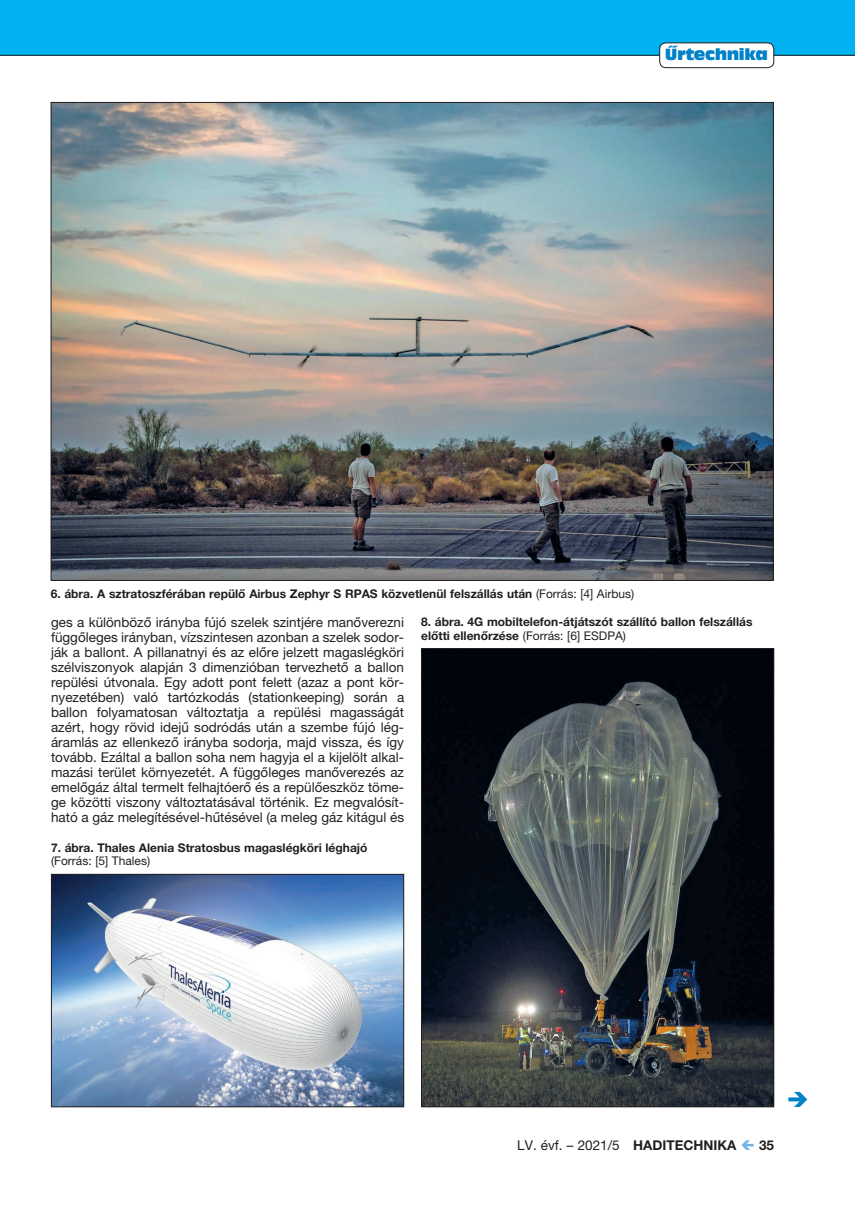
<style>
.page{position:relative;width:855px;height:1212px;background:#fff}
.page>*{position:absolute;margin:0;border:0;box-sizing:border-box;transform-origin:0 0}
.t1{font:15px "Antique Olive Compact";letter-spacing:-.02em;color:#0082c8}
.t2{font:13.5px/15px "Helvetica Neue LT Pro";color:#231f20;text-align:justify}
.t3{font:700 13.5px "Helvetica Neue LT Pro";color:#231f20}
.t4{font:700 12px/13.5px "Helvetica Neue LT Pro";color:#231f20}
.t5{font:12px "Helvetica Neue LT Pro";color:#231f20}
.s1{font-weight:400}
.s2{font-weight:700}
</style>
<div class="page">
<div style="left:0;top:0;width:855px;height:55px;background:#00b2ef"></div>
<hr style="left:0;top:55px;width:855px;height:1px;background:#231f20">
<div style="left:659px;top:43px;width:114px;height:25px;background:#fff;border-radius:6px"></div>
<div style="left:659px;top:43px;width:115px;height:25px;border:1px solid #231f20;border-radius:6px"></div>
<img style="left:53px;top:876px;width:349px;height:229px">
<div style="left:51px;top:874px;width:353px;height:233px;border:1px solid #231f20"></div>
<img style="left:53px;top:104px;width:718px;height:475px">
<img style="left:423px;top:650px;width:349px;height:455px">
<p class="t1" style="left:664px;top:44px;width:105px">Űrtechnika</p>
<p class="t4" style="left:51px;top:587px;width:585px">6. ábra. A sztratoszférában repülő Airbus Zephyr S RPAS közvetlenül felszállás után <span class="s1">(Forrás: [4] Airbus)</span></p>
<p class="t4" style="left:421px;top:615px;width:333px">8. ábra. 4G mobiltelefon-átjátszót szállító ballon felszállás előtti ellenőrzése <span class="s1">(Forrás: [6] ESDPA)</span></p>
<p class="t2" style="left:51px;top:615px;width:355px">ges a különböző irányba fújó szelek szintjére manőverezni függőleges irányban, vízszintesen azonban a szelek sodor&shy;ják a ballont. A pillanatnyi és az előre jelzett magaslégköri szélviszonyok alapján 3 dimenzióban tervezhető a ballon repülési útvonala. Egy adott pont felett (azaz a pont kör&shy;nyezetében) való tartózkodás (stationkeeping) során a ballon folyamatosan változtatja a repülési magasságát azért, hogy rövid idejű sodródás után a szembe fújó lég&shy;áramlás az ellenkező irányba sodorja, majd vissza, és így tovább. Ezáltal a ballon soha nem hagyja el a kijelölt alkal&shy;mazási terület környezetét. A függőleges manőverezés az emelőgáz által termelt felhajtóerő és a repülőeszköz töme&shy;ge közötti viszony változtatásával történik. Ez megvalósít&shy;ható a gáz melegítésével-hűtésével (a meleg gáz kitágul és</p>
<p class="t4" style="left:51px;top:841px;width:318px">7. ábra. Thales Alenia Stratosbus magaslégköri léghajó</p>
<p class="t5" style="left:51px;top:854px;width:101px">(Forrás: [5] Thales)</p>
<p class="t2" style="left:517px;top:1137px;width:221px">LV. évf. – 2021/5 <span class="s2">HADITECHNIKA</span></p>
<p class="t3" style="left:759px;top:1137px;width:17px">35</p>
</div>
